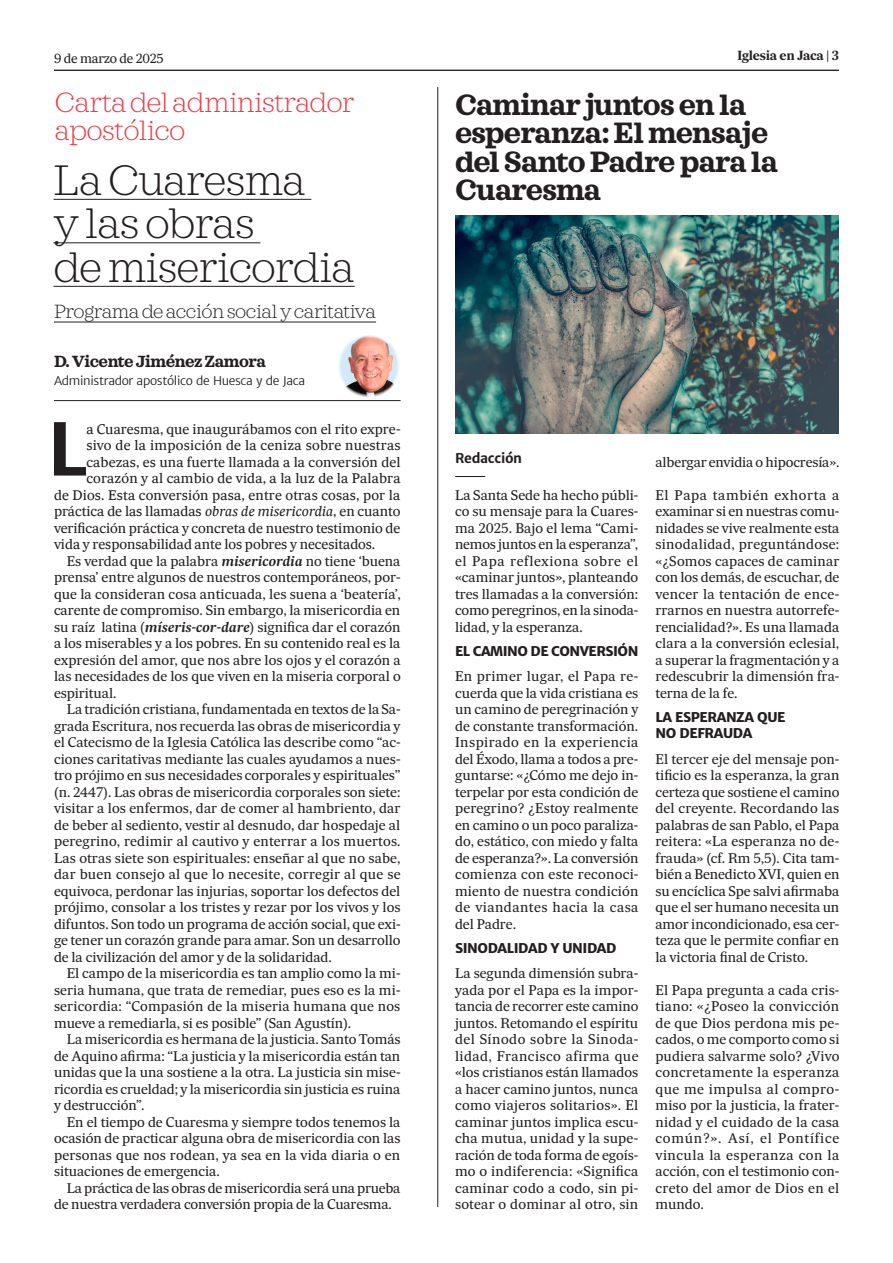
<style>
.page{position:relative;width:893px;height:1263px;background:#fff}
.page>*{position:absolute;margin:0;border:0;box-sizing:border-box;transform-origin:0 0}
.parrafo_con_letra_capitular{font:700 71.85px "Merriweather Sans";color:#231f20;scale:1.05 1}
.t1{font:200 43.5px/43.5px "Sagona";letter-spacing:-.025em;color:#231f20}
.t2{font:700 30px/28.5px "Sagona";letter-spacing:-.025em;color:#231f20}
.t3{font:200 28.5px/28.5px "Sagona";letter-spacing:-.025em;color:#ee3d49}
.t4{font:200 19.5px "Sagona";letter-spacing:-.025em;color:#231f20}
.t5{font:700 16.5px "Sagona";letter-spacing:-.025em;color:#231f20}
.parrafo_comun{font:13.5px/16.5px "Sueca Tx";letter-spacing:-.005em;color:#231f20;text-align:justify}
.parrafo_con_letra_capitular-2{font:13.5px "Sueca Tx";color:#231f20}
.parrafo_comun-2{font:800 13.5px "Merriweather Sans";letter-spacing:-.03em;color:#231f20}
.Entradilla{font:700 13.5px "Merriweather Sans";letter-spacing:-.025em;color:#231f20}
.t6{font:700 12.75px "Sueca Tx";letter-spacing:-.02em;color:#231f20}
.t7{font:12.75px "Sueca Tx";letter-spacing:-.02em;color:#231f20}
.t8{font:300 12px "Merriweather Sans";letter-spacing:-.025em;color:#231f20}
.s1{font-style:italic}
.s2{font-weight:600;font-style:italic}
</style>
<div class="page">
<hr style="left:54px;top:70px;width:785px;height:1px;background:#231f20">
<hr style="left:54px;top:199px;width:257px;height:1px;background:#231f20">
<hr style="left:54px;top:243px;width:206px;height:1px;background:#231f20">
<hr style="left:54px;top:286px;width:301px;height:1px;background:#231f20">
<img style="left:337px;top:334px;width:63px;height:64px;border-radius:32px">
<hr style="left:54px;top:400px;width:347px;height:1px;background:#231f20">
<hr style="left:54px;top:322px;width:322px;height:1px;background:#231f20">
<hr style="left:437px;top:87px;width:1px;height:1120px;background:#231f20">
<hr style="left:455px;top:476px;width:30px;height:1px;background:#231f20">
<img style="left:455px;top:216px;width:384px;height:218px">
<p class="t7" style="left:54px;top:50px;width:111px">9 de marzo de 2025</p>
<p class="t6" style="left:737px;top:47px;width:103px">Iglesia en Jaca | 3</p>
<p class="t3" style="left:55px;top:88px;width:302px">Carta del administrador apostólico</p>
<p class="t1" style="left:54px;top:159px;width:303px">La Cuaresma<br>y las obras<br>de misericordia</p>
<p class="t4" style="left:54px;top:299px;width:324px">Programa de acción social y caritativa</p>
<p class="t5" style="left:54px;top:351px;width:213px">D. Vicente Jiménez Zamora</p>
<p class="t8" style="left:54px;top:372px;width:253px">Administrador apostólico de Huesca y de Jaca</p>
<p class="parrafo_con_letra_capitular" style="left:47px;top:403px;width:41px">L</p>
<p class="parrafo_con_letra_capitular-2" style="left:86px;top:420px;width:316px">a Cuaresma, que inaugurábamos con el rito expre-</p>
<p class="parrafo_con_letra_capitular-2" style="left:86px;top:437px;width:316px">sivo de la imposición de la ceniza sobre nuestras</p>
<p class="parrafo_con_letra_capitular-2" style="left:86px;top:453px;width:316px">cabezas, es una fuerte llamada a la conversión del</p>
<p class="parrafo_con_letra_capitular-2" style="left:86px;top:470px;width:316px">corazón y al cambio de vida, a la luz de la Palabra</p>
<p class="parrafo_con_letra_capitular-2" style="left:54px;top:486px;width:348px">de Dios. Esta conversión pasa, entre otras cosas, por la</p>
<p class="parrafo_con_letra_capitular-2" style="left:54px;top:503px;width:348px">práctica de las llamadas <span class="s1">obras de misericordia</span>, en cuanto</p>
<p class="parrafo_con_letra_capitular-2" style="left:54px;top:519px;width:348px">verificación práctica y concreta de nuestro testimonio de</p>
<p class="parrafo_con_letra_capitular-2" style="left:54px;top:536px;width:323px">vida y responsabilidad ante los pobres y necesitados.</p>
<p class="parrafo_comun" style="left:54px;top:552px;width:348px;text-indent:13px">Es verdad que la palabra <span class="s2">misericordia</span> no tiene ‘buena prensa’ entre algunos de nuestros contemporáneos, por&shy;que la consideran cosa anticuada, les suena a ‘beatería’, carente de compromiso. Sin embargo, la misericordia en su raíz latina (<span class="s2">míseris-cor-dare</span>) significa dar el corazón a los miserables y a los pobres. En su contenido real es la expresión del amor, que nos abre los ojos y el corazón a las necesidades de los que viven en la miseria corporal o espiritual.</p>
<p class="parrafo_comun" style="left:54px;top:701px;width:348px;text-indent:13px">La tradición cristiana, fundamentada en textos de la Sa&shy;grada Escritura, nos recuerda las obras de misericordia y el Catecismo de la Iglesia Católica las describe como “ac&shy;ciones caritativas mediante las cuales ayudamos a nues&shy;tro prójimo en sus necesidades corporales y espirituales” (n. 2447). Las obras de misericordia corporales son siete: visitar a los enfermos, dar de comer al hambriento, dar de beber al sediento, vestir al desnudo, dar hospedaje al peregrino, redimir al cautivo y enterrar a los muertos.<br>Las otras siete son espirituales: enseñar al que no sabe, dar buen consejo al que lo necesite, corregir al que se equivoca, perdonar las injurias, soportar los defectos del prójimo, consolar a los tristes y rezar por los vivos y los difuntos. Son todo un programa de acción social, que exi&shy;ge tener un corazón grande para amar. Son un desarrollo de la civilización del amor y de la solidaridad.</p>
<p class="parrafo_comun" style="left:54px;top:965px;width:348px;text-indent:13px">El campo de la misericordia es tan amplio como la mi&shy;seria humana, que trata de remediar, pues eso es la mi&shy;sericordia: “Compasión de la miseria humana que nos mueve a remediarla, si es posible” (San Agustín).</p>
<p class="parrafo_comun" style="left:54px;top:1031px;width:348px;text-indent:13px">La misericordia es hermana de la justicia. Santo Tomás de Aquino afirma: “La justicia y la misericordia están tan unidas que la una sostiene a la otra. La justicia sin mise&shy;ricordia es crueldad; y la misericordia sin justicia es ruina y destrucción”.</p>
<p class="parrafo_comun" style="left:54px;top:1113px;width:348px;text-indent:13px">En el tiempo de Cuaresma y siempre todos tenemos la ocasión de practicar alguna obra de misericordia con las personas que nos rodean, ya sea en la vida diaria o en situaciones de emergencia.</p>
<p class="parrafo_comun" style="left:54px;top:1179px;width:348px;text-indent:13px">La práctica de las obras de misericordia será una prueba de nuestra verdadera conversión propia de la Cuaresma.</p>
<p class="t2" style="left:455px;top:90px;width:325px">Caminar juntos en la esperanza: El mensaje del Santo Padre para la<br>Cuaresma</p>
<p class="Entradilla" style="left:455px;top:450px;width:69px">Redacción</p>
<p class="parrafo_comun" style="left:455px;top:486px;width:185px">La Santa Sede ha hecho públi&shy;co su mensaje para la Cuares&shy;ma 2025. Bajo el lema “Cami&shy;nemos juntos en la esperanza”, el Papa reflexiona sobre el «caminar juntos», planteando tres llamadas a la conversión: como peregrinos, en la sinoda&shy;lidad, y la esperanza.</p>
<p class="parrafo_comun-2" style="left:455px;top:642px;width:185px">EL CAMINO DE CONVERSIÓN</p>
<p class="parrafo_comun" style="left:455px;top:668px;width:185px">En primer lugar, el Papa re&shy;cuerda que la vida cristiana es un camino de peregrinación y de constante transformación.<br>Inspirado en la experiencia del Éxodo, llama a todos a pre&shy;guntarse: «¿Cómo me dejo in&shy;terpelar por esta condición de peregrino? ¿Estoy realmente en camino o un poco paraliza&shy;do, estático, con miedo y falta de esperanza?». La conversión comienza con este reconoci&shy;miento de nuestra condición de viandantes hacia la casa del Padre.</p>
<p class="parrafo_comun-2" style="left:455px;top:939px;width:163px">SINODALIDAD Y UNIDAD</p>
<p class="parrafo_comun" style="left:455px;top:965px;width:185px">La segunda dimensión subra&shy;yada por el Papa es la impor&shy;tancia de recorrer este camino juntos. Retomando el espíritu del Sínodo sobre la Sinoda&shy;lidad, Francisco afirma que «los cristianos están llamados a hacer camino juntos, nunca como viajeros solitarios». El caminar juntos implica escu&shy;cha mutua, unidad y la supe&shy;ración de toda forma de egoís&shy;mo o indiferencia: «Significa caminar codo a codo, sin pi&shy;sotear o dominar al otro, sin</p>
<p class="parrafo_comun" style="left:655px;top:453px;width:185px">albergar envidia o hipocresía».</p>
<p class="parrafo_comun" style="left:655px;top:486px;width:185px">El Papa también exhorta a examinar si en nuestras comu&shy;nidades se vive realmente esta sinodalidad, preguntándose: «¿Somos capaces de caminar con los demás, de escuchar, de vencer la tentación de ence&shy;rrarnos en nuestra autorrefe&shy;rencialidad?». Es una llamada clara a la conversión eclesial, a superar la fragmentación y a redescubrir la dimensión fra&shy;terna de la fe.</p>
<p class="parrafo_comun-2" style="left:655px;top:708px;width:132px">LA ESPERANZA QUE</p>
<p class="parrafo_comun-2" style="left:655px;top:724px;width:98px">NO DEFRAUDA</p>
<p class="parrafo_comun" style="left:655px;top:750px;width:186px">El tercer eje del mensaje pon&shy;tificio es la esperanza, la gran certeza que sostiene el camino del creyente. Recordando las palabras de san Pablo, el Papa reitera: «La esperanza no de&shy;frauda» (cf. Rm 5,5). Cita tam&shy;bién a Benedicto XVI, quien en su encíclica Spe salvi afirmaba que el ser humano necesita un amor incondicionado, esa cer&shy;teza que le permite confiar en la victoria final de Cristo.</p>
<p class="parrafo_comun" style="left:655px;top:981px;width:185px">El Papa pregunta a cada cris&shy;tiano: «¿Poseo la convicción de que Dios perdona mis pe&shy;cados, o me comporto como si pudiera salvarme solo? ¿Vivo concretamente la esperanza que me impulsa al compro&shy;miso por la justicia, la frater&shy;nidad y el cuidado de la casa común?». Así, el Pontífice vincula la esperanza con la acción, con el testimonio con&shy;creto del amor de Dios en el mundo.</p>
</div>
